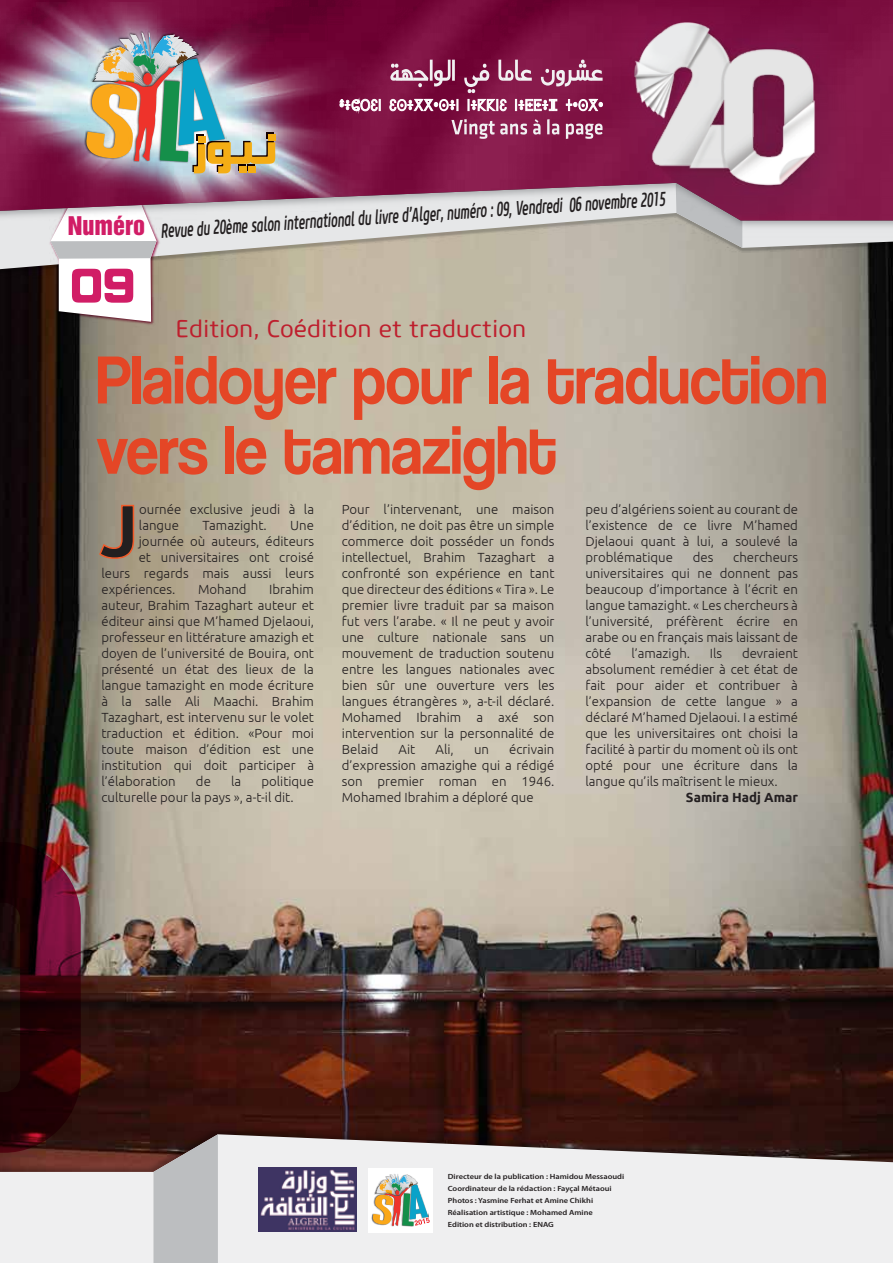
<style>
.page{position:relative;width:893px;height:1263px;background:#fff}
.page>*{position:absolute;margin:0;border:0;box-sizing:border-box;transform-origin:0 0}
.t1{font:700 74.4px "Ubuntu";color:#231f20}
.t2{font:70.65px/70.2px "Coolvetica Rg";color:#e44626;scale:.91 1}
.t3{font:69.3px "Hacen Extender X4 Deeper";color:#d11d66}
.t4{font:23.85px "Core Sans M45";color:#be1e2d}
.t5{font:23.55px "Helvetica Inserat";color:#d11d66}
.t6{font:italic 500 19.65px "Core Sans M57 Cn";color:#231f20;scale:.7 1}
.t7{font:300 13.2px/16px "Ubuntu";color:#231f20;text-align:justify}
.t8{font:700 13.2px "Ubuntu";color:#231f20}
.t9{font:600 7.5px/12px "Myriad Pro";color:#231f20;scale:1.12 1}
</style>
<div class="page">
<img style="left:0;top:327px;width:892px;height:750px">
<img style="left:212px;top:277px;width:681px;height:50px">
<img style="left:0;top:277px;width:212px;height:100px">
<svg style="left:50px;top:277px;width:107px;height:45px"></svg>
<img style="left:0;top:220px;width:893px;height:57px">
<img style="left:0;top:0;width:893px;height:220px">
<img style="left:0;top:2px;width:408px;height:209px">
<img style="left:83px;top:56px;width:3px;height:107px">
<img style="left:89px;top:29px;width:111px;height:3px">
<img style="left:86px;top:32px;width:189px;height:141px">
<img style="left:140px;top:70px;width:13px;height:16px">
<div style="left:143px;top:73px;width:9px;height:12px;background:#ee332b;border-radius:50%"></div>
<img style="left:593px;top:0;width:269px;height:220px">
<svg style="left:340px;top:99px;width:40px;height:12px"></svg>
<svg style="left:390px;top:99px;width:68px;height:12px"></svg>
<svg style="left:468px;top:99px;width:38px;height:12px"></svg>
<svg style="left:515px;top:99px;width:42px;height:12px"></svg>
<svg style="left:566px;top:99px;width:37px;height:12px"></svg>
<svg style="left:390px;top:64px;width:38px;height:23px"></svg>
<hr style="left:430px;top:60px;width:3px;height:21px;background:#f1f1f2">
<svg style="left:434px;top:60px;width:17px;height:26px"></svg>
<hr style="left:452px;top:60px;width:3px;height:21px;background:#f1f1f2">
<svg style="left:464px;top:64px;width:25px;height:29px"></svg>
<svg style="left:498px;top:60px;width:34px;height:21px"></svg>
<svg style="left:541px;top:60px;width:62px;height:26px"></svg>
<svg style="left:451px;top:119px;width:76px;height:20px"></svg>
<svg style="left:533px;top:119px;width:8px;height:16px"></svg>
<svg style="left:547px;top:119px;width:12px;height:16px"></svg>
<svg style="left:566px;top:124px;width:37px;height:15px"></svg>
<img style="left:81px;top:1077px;width:812px;height:57px">
<svg style="left:0;top:1134px;width:893px;height:129px;fill:#efeff0"></svg>
<svg style="left:153px;top:1134px;width:65px;height:129px"></svg>
<img style="left:259px;top:1168px;width:97px;height:64px">
<div style="left:368px;top:1168px;width:64px;height:64px;background:#fff"></div>
<img style="left:373px;top:1174px;width:57px;height:52px">
<svg style="left:0;top:842px;width:81px;height:311px"></svg>
<svg style="left:98px;top:504px;width:37px;height:56px"></svg>
<h3 class="t5" style="left:68px;top:212px;width:79px">Numéro</h3>
<h3 class="t3" style="left:70px;top:238px;width:66px">09</h3>
<h3 class="t6" style="left:160px;top:220px;width:723px;rotate:-4deg">Revue du 20ème salon international du livre d’Alger, numéro : 09, Vendredi 06 novembre 2015</h3>
<h3 class="t4" style="left:176px;top:314px;width:352px">Edition, Coédition et traduction</h3>
<h2 class="t2" style="left:96px;top:344px;width:805px">Plaidoyer pour la traduction vers le tamazight</h2>
<p class="t7" style="left:139px;top:501px;width:177px">ournée exclusive jeudi à la langue</p>
<p class="t7" style="left:585px;top:501px;width:214px">peu d’algériens soient au courant de l’existence de ce livre M’hamed Djelaoui quant à lui, a soulevé la problématique</p>
<p class="t7" style="left:342px;top:501px;width:214px">Pour l’intervenant, une maison d’édition, ne doit pas être un simple commerce doit posséder un fonds intellectuel, Brahim Tazaghart a confronté son expérience en tant que directeur des éditions « Tira ». Le premier livre traduit par sa maison fut vers l’arabe. « Il ne peut y avoir une culture nationale sans un mouvement de traduction soutenu entre les langues nationales avec bien sûr une ouverture vers les langues étrangères », a-t-il déclaré.<br>Mohamed Ibrahim a axé son intervention sur la personnalité de Belaid</p>
<h1 class="t1" style="left:99px;top:485px;width:41px">J</h1>
<p class="t7" style="left:202px;top:517px;width:66px">Tamazight.</p>
<p class="t7" style="left:290px;top:517px;width:25px">Une</p>
<p class="t7" style="left:139px;top:533px;width:177px">journée où auteurs, éditeurs</p>
<p class="t7" style="left:139px;top:549px;width:177px">et universitaires ont croisé</p>
<p class="t7" style="left:101px;top:565px;width:214px">leurs regards mais aussi leurs</p>
<p class="t7" style="left:101px;top:581px;width:75px">expériences.</p>
<p class="t7" style="left:198px;top:581px;width:50px">Mohand</p>
<p class="t7" style="left:585px;top:549px;width:214px;text-indent:148px">chercheurs universitaires qui ne donnent pas beaucoup d’importance à l’écrit en langue tamazight. « Les chercheurs à l’université, préfèrent écrire en arabe ou en français mais laissant de côté</p>
<p class="t7" style="left:693px;top:549px;width:22px">des</p>
<p class="t7" style="left:101px;top:581px;width:214px;text-indent:168px">Ibrahim auteur, Brahim Tazaghart auteur et éditeur ainsi que M’hamed Djelaoui, professeur en littérature amazigh et doyen de l’université de Bouira, ont présenté un état des lieux de la langue tamazight en mode écriture à la salle Ali Maachi. Brahim Tazaghart, est intervenu sur le volet traduction et édition. «Pour moi toute maison d’édition est une institution qui doit participer à l’élaboration</p>
<p class="t7" style="left:585px;top:645px;width:214px;text-indent:157px">devraient absolument remédier à cet état de fait pour aider et contribuer à l’expansion de cette langue » a déclaré M’hamed Djelaoui. I a estimé que les universitaires ont choisi la facilité à partir du moment où ils ont opté pour une écriture dans la langue qu’ils maîtrisent le mieux.</p>
<p class="t8" style="left:686px;top:789px;width:114px">Samira Hadj Amar</p>
<p class="t7" style="left:631px;top:645px;width:60px">l’amazigh.</p>
<p class="t7" style="left:710px;top:645px;width:14px">Ils</p>
<p class="t7" style="left:399px;top:741px;width:18px">Ait</p>
<p class="t7" style="left:436px;top:741px;width:20px">Ali,</p>
<p class="t7" style="left:474px;top:741px;width:17px">un</p>
<p class="t7" style="left:342px;top:741px;width:214px;text-indent:167px">écrivain d’expression amazighe qui a rédigé son premier roman en 1946.<br>Mohamed Ibrahim a déploré que</p>
<p class="t7" style="left:101px;top:773px;width:214px;text-indent:160px">politique culturelle pour la pays », a-t-il dit.</p>
<p class="t7" style="left:196px;top:773px;width:16px">de</p>
<p class="t7" style="left:231px;top:773px;width:12px">la</p>
<p class="t9" style="left:448px;top:1170px;width:159px">Directeur de la publication : Hamidou Messaoudi Coordinateur de la rédaction : Fayçal Métaoui Photos : Yasmine Ferhat et Amine Chikhi Réalisation artistique : Mohamed Amine<br>Edition et distribution : ENAG</p>
</div>
